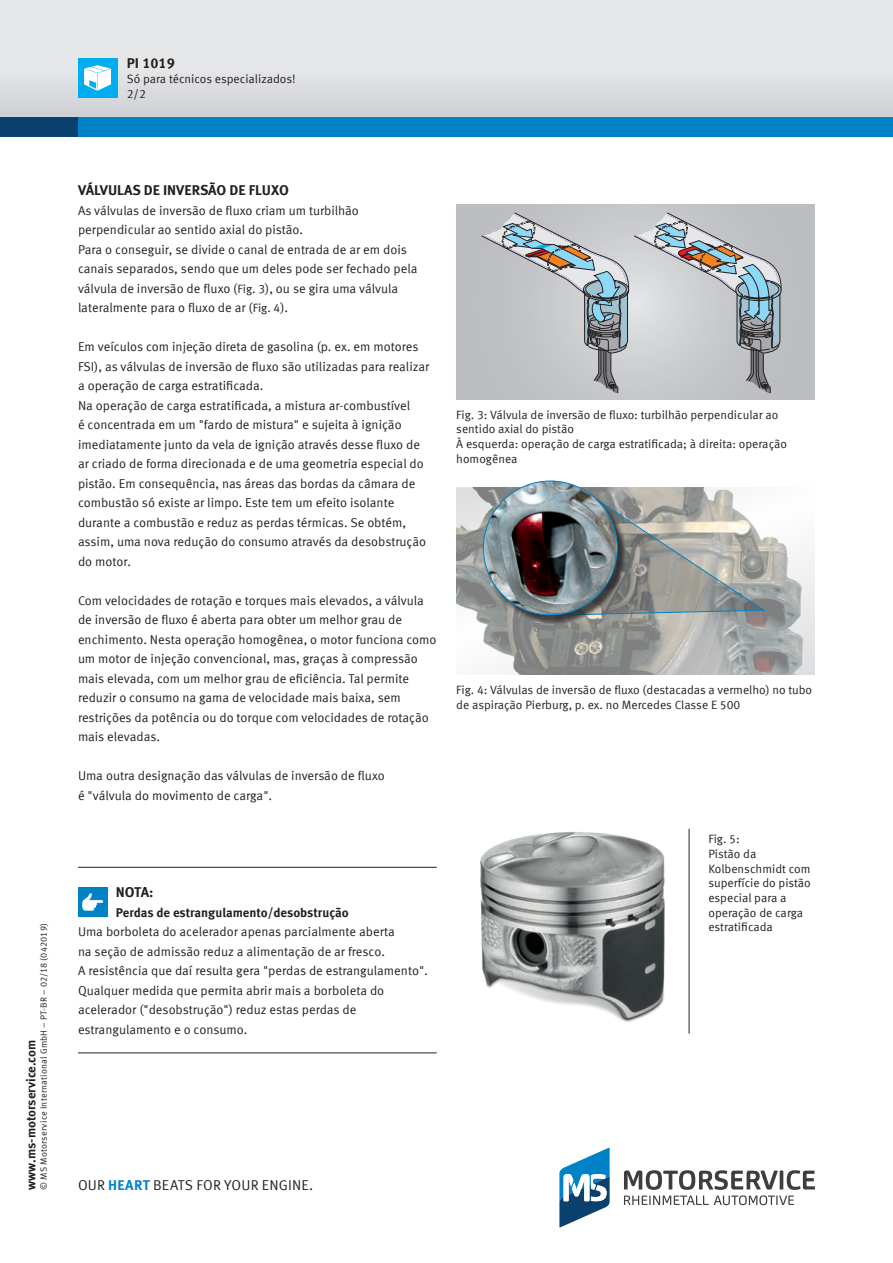
<style>
.page{position:relative;width:893px;height:1263px;background:#fff}
.page>*{position:absolute;margin:0;border:0;box-sizing:border-box;transform-origin:0 0}
.t1{font:700 14.25px "Meta Offc Pro";color:#231f20}
.t2{font:14.25px "Meta Offc Pro Norm";letter-spacing:.01em;color:#231f20}
.t3{font:12.75px/19.5px "Meta Offc Pro Norm";color:#231f20}
.t4{font:700 12.75px "Meta Offc Pro";color:#231f20}
.t5{font:12px/14.7px "Meta Offc Pro Norm";color:#231f20}
.t6{font:9px "Meta Offc Pro Norm";letter-spacing:.02em;color:#231f20}
.s1{font-size:12px}
.s2{font-family:"Meta Offc Pro";font-weight:700;color:#0082c7}
</style>
<div class="page">
<svg style="left:624px;top:1170px;width:191px;height:35px"></svg>
<svg style="left:559px;top:1148px;width:51px;height:79px"></svg>
<div style="left:0;top:0;width:893px;height:127px;background:#e6e7e9"></div>
<div style="left:0;top:68px;width:893px;height:49px;background:#dadbde"></div>
<div style="left:0;top:117px;width:893px;height:19px;background:#09406e"></div>
<div style="left:78px;top:117px;width:815px;height:19px;background:#0082c7"></div>
<div style="left:78px;top:58px;width:39px;height:39px;background:#00aeef"></div>
<svg style="left:84px;top:65px;width:27px;height:26px"></svg>
<div style="left:456px;top:205px;width:359px;height:195px;background:#bdbec1"></div>
<svg style="left:481px;top:212px;width:300px;height:181px"></svg>
<img style="left:456px;top:487px;width:359px;height:188px">
<svg style="left:627px;top:487px;width:140px;height:129px;background:#aaaba7"></svg>
<div style="left:484px;top:482px;width:143px;height:143px;background:#231f20;opacity:.75"></div>
<img style="left:483px;top:481px;width:134px;height:134px;border-radius:67px">
<img style="left:480px;top:832px;width:185px;height:190px">
<hr style="left:689px;top:829px;width:1px;height:204px;background:#231f20">
<div style="left:78px;top:887px;width:29px;height:29px;background:#0082c7"></div>
<svg style="left:82px;top:893px;width:21px;height:18px"></svg>
<hr style="left:78px;top:867px;width:359px;height:1px;background:#231f20">
<hr style="left:78px;top:1052px;width:359px;height:1px;background:#231f20">
<p class="t1" style="left:127px;top:52px;width:50px">PI 1019</p>
<p class="t5" style="left:127px;top:85px;width:21px">2/2</p>
<p class="t5" style="left:127px;top:71px;width:170px">Só para técnicos especializados!</p>
<p class="t6" style="left:37px;top:1189px;width:268px;rotate:-90deg">© MS Motorservice International GmbH – PT-BR – 02/18 (042019)</p>
<p class="t4" style="left:21px;top:1189px;width:151px;rotate:-90deg">www.ms-motorservice.com</p>
<p class="t1" style="left:78px;top:179px;width:212px">VÁLVULAS DE INVERSÃO DE FLUXO</p>
<p class="t3" style="left:78px;top:200px;width:341px">As válvulas de inversão de fluxo criam um turbilhão perpendicular ao sentido axial do pistão.<br>Para o conseguir, se divide o canal de entrada de ar em dois canais separados, sendo que um deles pode ser fechado pela válvula de inversão de fluxo (<span class="s1">Fig. 3</span>), ou se gira uma válvula lateralmente para o fluxo de ar (<span class="s1">Fig. 4</span>).</p>
<p class="t3" style="left:78px;top:336px;width:353px">Em veículos com injeção direta de gasolina (p. ex. em motores FSI), as válvulas de inversão de fluxo são utilizadas para realizar a operação de carga estratificada.<br>Na operação de carga estratificada, a mistura ar-combustível<br>é concentrada em um "fardo de mistura" e sujeita à ignição imediatamente junto da vela de ignição através desse fluxo de ar criado de forma direcionada e de uma geometria especial do pistão. Em consequência, nas áreas das bordas da câmara de combustão só existe ar limpo. Este tem um efeito isolante durante a combustão e reduz as perdas térmicas. Se obtém, assim, uma nova redução do consumo através da desobstrução do motor.</p>
<p class="t3" style="left:78px;top:589px;width:360px">Com velocidades de rotação e torques mais elevados, a válvula de inversão de fluxo é aberta para obter um melhor grau de enchimento. Nesta operação homogênea, o motor funciona como um motor de injeção convencional, mas, graças à compressão mais elevada, com um melhor grau de eficiência. Tal permite reduzir o consumo na gama de velocidade mais baixa, sem restrições da potência ou do torque com velocidades de rotação mais elevadas.</p>
<p class="t3" style="left:78px;top:765px;width:308px">Uma outra designação das válvulas de inversão de fluxo é "válvula do movimento de carga".</p>
<p class="t1" style="left:116px;top:881px;width:39px">NOTA:</p>
<p class="t4" style="left:116px;top:902px;width:234px">Perdas de estrangulamento/desobstrução</p>
<p class="t3" style="left:78px;top:921px;width:351px">Uma borboleta do acelerador apenas parcialmente aberta<br>na seção de admissão reduz a alimentação de ar fresco.<br>A resistência que daí resulta gera "perdas de estrangulamento".<br>Qualquer medida que permita abrir mais a borboleta do acelerador ("desobstrução") reduz estas perdas de estrangulamento e o consumo.</p>
<p class="t5" style="left:456px;top:406px;width:332px">Fig. 3: Válvula de inversão de fluxo: turbilhão perpendicular ao sentido axial do pistão<br>À esquerda: operação de carga estratificada; à direita: operação homogênea</p>
<p class="t5" style="left:456px;top:682px;width:357px">Fig. 4: Válvulas de inversão de fluxo (destacadas a vermelho) no tubo de aspiração Pierburg, p. ex. no Mercedes Classe E 500</p>
<p class="t5" style="left:708px;top:831px;width:104px">Fig. 5:<br>Pistão da<br>Kolbenschmidt com superfície do pistão especial para a operação de carga estratificada</p>
<p class="t2" style="left:78px;top:1174px;width:237px">OUR <span class="s2">HEART</span> BEATS FOR YOUR ENGINE.</p>
</div>
